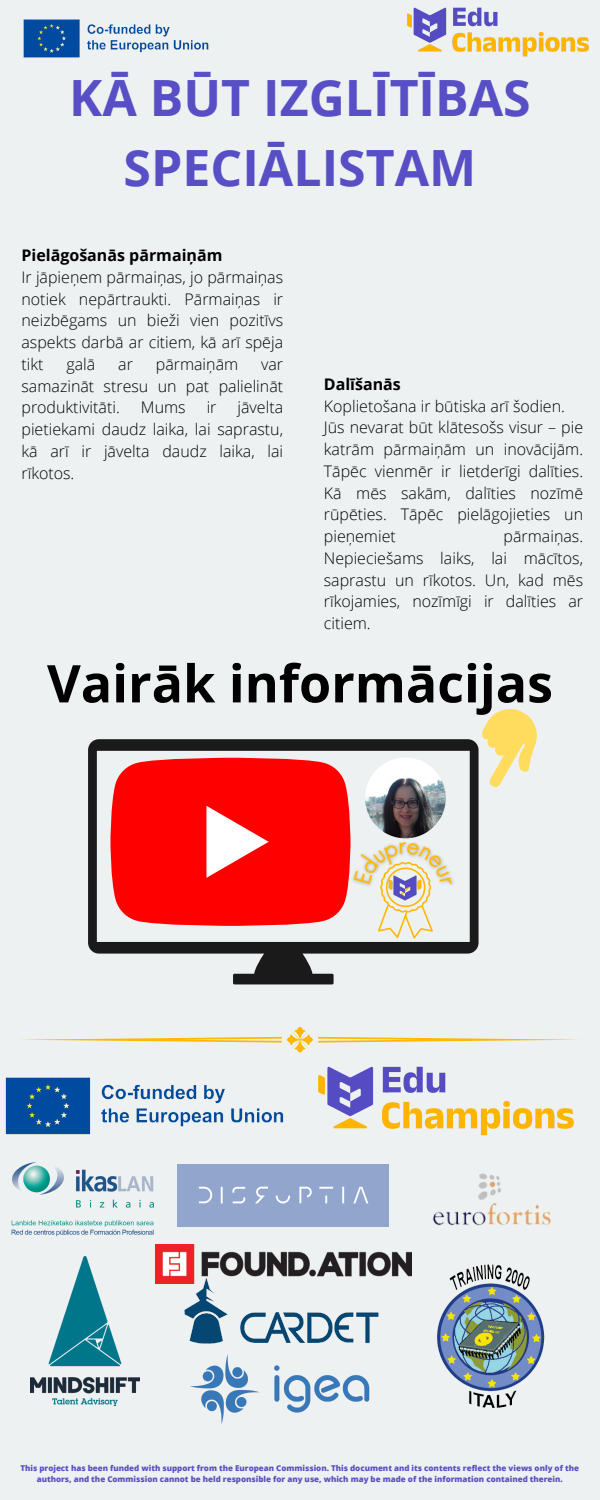
<style>
.page{position:relative;width:600px;height:1500px;background:#eef1f1}
.page>*{position:absolute;margin:0;border:0;box-sizing:border-box;transform-origin:0 0}
.t1{font:700 52px "Open Sans";color:#000}
.t2{font:700 50px/69.8px "Open Sans";color:#584ec5;text-align:center}
.t3{font:300 16px/21.8px "Open Sans";color:#000;text-align:justify}
.t4{font:800 8px/10.7px "Open Sans";color:#584ec5;text-align:center}
.s1{font-weight:700}
</style>
<div class="page">
<svg style="left:88px;top:739px;width:391px;height:245px"></svg>
<svg style="left:461px;top:709px;width:76px;height:89px"></svg>
<img style="left:5px;top:1077px;width:279px;height:58px">
<img style="left:318px;top:1066px;width:256px;height:70px">
<img style="left:407px;top:7px;width:182px;height:50px">
<img style="left:12px;top:1162px;width:141px;height:74px">
<img style="left:31px;top:1256px;width:108px;height:149px">
<img style="left:181px;top:1283px;width:198px;height:61px">
<img style="left:411px;top:1251px;width:134px;height:157px">
<img style="left:155px;top:1244px;width:256px;height:39px">
<div style="left:177px;top:1164px;width:212px;height:62px;background:#91a5cd"></div>
<img style="left:433px;top:1173px;width:118px;height:53px">
<img style="left:190px;top:1354px;width:180px;height:70px">
<img style="left:23px;top:19px;width:186px;height:39px">
<svg style="left:21px;top:1027px;width:558px;height:25px"></svg>
<img style="left:365px;top:758px;width:81px;height:80px;border-radius:50%">
<img style="left:346px;top:833px;width:116px;height:61px">
<svg style="left:354px;top:842px;width:98px;height:96px"></svg>
<p class="t2" style="left:69px;top:62px;width:463px">KĀ BŪT IZGLĪTĪBAS<br>SPECIĀLISTAM</p>
<p class="t3" style="left:22px;top:244px;width:263px;text-align:left"><span class="s1">Pielāgošanās pārmaiņām<br></span>Ir jāpieņem pārmaiņas, jo pārmaiņas notiek nepārtraukti. Pārmaiņas ir neizbēgams un bieži vien pozitīvs aspekts darbā ar citiem, kā arī spēja tikt</p>
<p class="t3" style="left:66px;top:353px;width:30px">galā</p>
<p class="t3" style="left:118px;top:353px;width:16px">ar</p>
<p class="t3" style="left:156px;top:353px;width:84px">pārmaiņām</p>
<p class="t3" style="left:22px;top:353px;width:263px;text-indent:240px">var samazināt stresu un pat palielināt produktivitāti.</p>
<p class="t3" style="left:324px;top:373px;width:261px;text-align:left"><span class="s1">Dalīšanās<br></span>Koplietošana ir būtiska arī šodien.<br>Jūs nevarat būt klātesošs visur – pie katrām pārmaiņām un inovācijām.<br>Tāpēc vienmēr ir lietderīgi dalīties.<br>Kā mēs sakām, dalīties nozīmē rūpēties. Tāpēc pielāgojieties un pieņemiet</p>
<p class="t3" style="left:22px;top:396px;width:263px;text-indent:216px">jāvelta pietiekami daudz laika, lai saprastu, kā arī ir jāvelta daudz laika, lai rīkotos.</p>
<p class="t3" style="left:141px;top:396px;width:46px">Mums</p>
<p class="t3" style="left:207px;top:396px;width:11px">ir</p>
<p class="t3" style="left:324px;top:525px;width:261px;text-indent:180px">pārmaiņas.<br>Nepieciešams laiks, lai mācītos, saprastu un rīkotos. Un, kad mēs rīkojamies, nozīmīgi ir dalīties ar citiem.</p>
<h1 class="t1" style="left:47px;top:647px;width:507px">Vairāk informācijas</h1>
<p class="t4" style="left:20px;top:1463px;width:560px">This project has been funded with support from the European Commission. This document and its contents reflect the views only of the authors, and the Commission cannot be held responsible for any use, which may be made of the information contained therein.</p>
</div>
